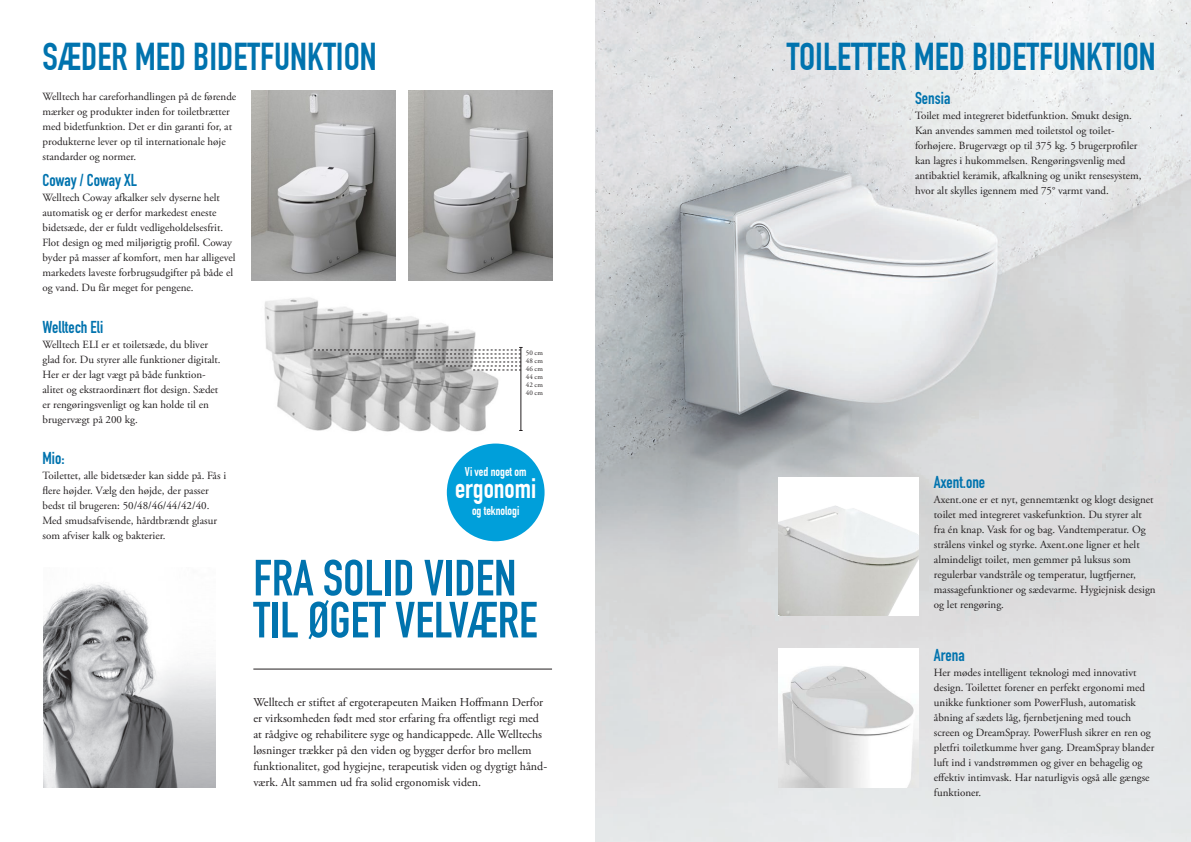
<style>
.page{position:relative;width:1191px;height:842px;background:#fff}
.page>*{position:absolute;margin:0;border:0;box-sizing:border-box;transform-origin:0 0}
.t1{font:700 50px/42px "DIN Condensed";color:#0073ae}
.t2{font:700 38px "DIN Condensed";color:#0073ae}
.t3{font:700 27.6px "DIN Condensed";color:#fff}
.t4{font:17px "DIN Engschrift Std";color:#0073ae}
.t5{font:700 12.4px "DIN Condensed";color:#fff}
.t6{font:12px/16px "Adobe Garamond Pro";color:#231f20}
.t7{font:11px/15px "Adobe Garamond Pro";color:#231f20}
.t8{font:7px/8px "Adobe Garamond Pro";color:#231f20;text-align:justify}
</style>
<div class="page">
<img style="left:44px;top:584px;width:171px;height:203px">
<hr style="left:253px;top:669px;width:299px;height:1px;background:#231f20">
<img style="left:251px;top:90px;width:145px;height:190px">
<img style="left:408px;top:90px;width:145px;height:190px">
<img style="left:595px;top:0;width:596px;height:842px">
<img style="left:778px;top:477px;width:141px;height:139px">
<div style="left:778px;top:648px;width:141px;height:139px;background:#fff"></div>
<img style="left:778px;top:666px;width:141px;height:121px">
<div style="left:447px;top:443px;width:97px;height:98px;background:#009fda;border-radius:50%"></div>
<img style="left:354px;top:313px;width:14px;height:119px">
<img style="left:264px;top:297px;width:90px;height:135px">
<img style="left:368px;top:312px;width:44px;height:120px">
<img style="left:400px;top:317px;width:30px;height:115px">
<img style="left:430px;top:323px;width:69px;height:109px">
<hr style="left:520px;top:347px;width:1px;height:84px;background:#231f20">
<svg style="left:314px;top:347px;width:208px;height:24px;background:#b2b2b2"></svg>
<h2 class="t2" style="left:43px;top:34px;width:336px">SÆDER MED BIDETFUNKTION</h2>
<h2 class="t2" style="left:787px;top:34px;width:370px">TOILETTER MED BIDETFUNKTION</h2>
<p class="t7" style="left:43px;top:89px;width:195px">Welltech har careforhandlingen på de førende mærker og produkter inden for toiletbrætter med bidetfunktion. Det er din garanti for, at produkterne lever op til internationale høje standarder og normer.</p>
<h3 class="t4" style="left:43px;top:170px;width:96px">Coway / Coway XL</h3>
<p class="t7" style="left:43px;top:191px;width:194px">Welltech Coway afkalker selv dyserne helt automatisk og er derfor markedest eneste bidetsæde, der er fuldt vedligeholdelsesfrit.<br>Flot design og med miljørigtig profil. Coway byder på masser af komfort, men har alligevel markedets laveste forbrugsudgifter på både el og vand. Du får meget for pengene.</p>
<h3 class="t4" style="left:43px;top:317px;width:62px">Welltech Eli</h3>
<p class="t7" style="left:43px;top:337px;width:180px">Welltech ELI er et toiletsæde, du bliver glad for. Du styrer alle funktioner digitalt.<br>Her er der lagt vægt på både funktion&shy;alitet og ekstraordinært flot design. Sædet er rengøringsvenligt og kan holde til en brugervægt på 200 kg.</p>
<h3 class="t4" style="left:43px;top:448px;width:24px">Mio:</h3>
<p class="t7" style="left:43px;top:468px;width:185px">Toilettet, alle bidetsæder kan sidde på. Fås i flere højder. Vælg den højde, der passer bedst til brugeren: 50/48/46/44/42/40.<br>Med smudsafvisende, hårdtbrændt glasur som afviser kalk og bakterier.</p>
<p class="t8" style="left:526px;top:349px;width:19px">50 cm 48 cm 46 cm 44 cm 42 cm 40 cm</p>
<p class="t5" style="left:465px;top:464px;width:63px">Vi ved noget om</p>
<h3 class="t3" style="left:455px;top:472px;width:83px">ergonomi</h3>
<p class="t5" style="left:472px;top:503px;width:49px">og teknologi</p>
<h1 class="t1" style="left:253px;top:557px;width:286px">FRA SOLID VIDEN<br>TIL ØGET VELVÆRE</h1>
<p class="t6" style="left:253px;top:695px;width:295px">Welltech er stiftet af ergoterapeuten Maiken Hoffmann Derfor er virksomheden født med stor erfaring fra offentligt regi med at rådgive og rehabilitere syge og handicappede. Alle Welltechs løsninger trækker på den viden og bygger derfor bro mellem funktionalitet, god hygiejne, terapeutisk viden og dygtigt hånd&shy;værk. Alt sammen ud fra solid ergonomisk viden.</p>
<h3 class="t4" style="left:915px;top:88px;width:37px">Sensia</h3>
<p class="t7" style="left:915px;top:108px;width:228px">Toilet med integreret bidetfunktion. Smukt design.<br>Kan anvendes sammen med toiletstol og toilet&shy;forhøjere. Brugervægt op til 375 kg. 5 brugerprofiler kan lagres i hukommelsen. Rengøringsvenlig med antibaktiel keramik, afkalkning og unikt rensesystem, hvor alt skylles igennem med 75° varmt vand.</p>
<h3 class="t4" style="left:934px;top:472px;width:53px">Axent.one</h3>
<p class="t7" style="left:934px;top:492px;width:223px">Axent.one er et nyt, gennemtænkt og klogt designet toilet med integreret vaskefunktion. Du styrer alt fra én knap. Vask for og bag. Vandtemperatur. Og strålens vinkel og styrke. Axent.one ligner et helt almindeligt toilet, men gemmer på luksus som regulerbar vandstråle og temperatur, lugtfjerner, massagefunktioner og sædevarme. Hygiejnisk design og let rengøring.</p>
<h3 class="t4" style="left:934px;top:645px;width:32px">Arena</h3>
<p class="t7" style="left:934px;top:665px;width:222px">Her mødes intelligent teknologi med innovativt design. Toilettet forener en perfekt ergonomi med unikke funktioner som PowerFlush, automatisk åbning af sædets låg, fjernbetjening med touch screen og DreamSpray. PowerFlush sikrer en ren og pletfri toiletkumme hver gang. DreamSpray blander luft ind i vandstrømmen og giver en behagelig og effektiv intimvask. Har naturligvis også alle gængse funktioner.</p>
</div>
